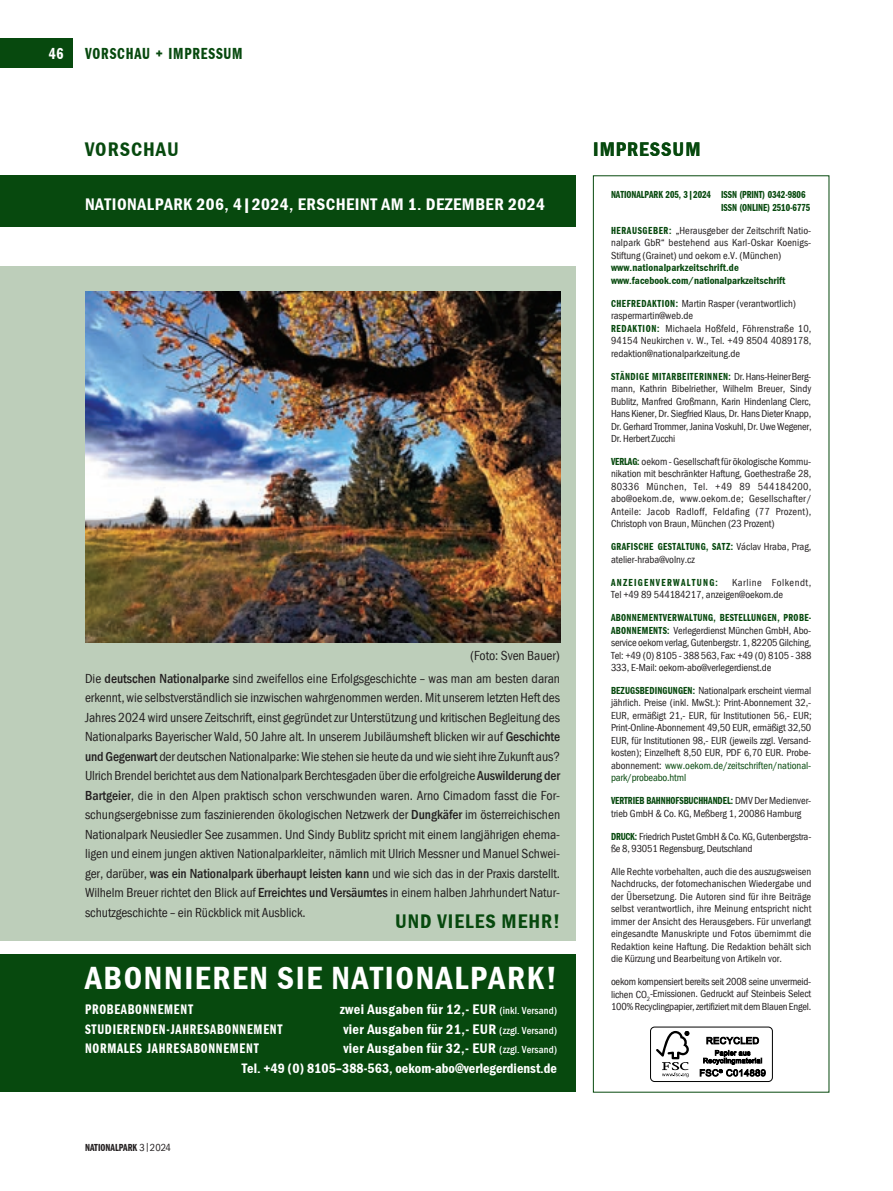
<style>
.page{position:relative;width:893px;height:1191px;background:#fff}
.page>*{position:absolute;margin:0;border:0;box-sizing:border-box;transform-origin:0 0}
.t1{font:600 condensed 33px "Franklin Gothic Itc TEE";letter-spacing:.05em;color:#fff}
.t2{font:600 condensed 20.25px "Franklin Gothic Itc TEE";letter-spacing:.05em;color:#07490e}
.t3{font:600 condensed 17.25px "Franklin Gothic Itc TEE";letter-spacing:.03em;color:#fff}
.t4{font:600 extra-condensed 16.5px "Franklin Gothic Itc TEE";letter-spacing:.05em;color:#07490e}
.t5{font:600 extra-condensed 16.5px "Franklin Gothic Itc TEE";color:#fff}
.t6{font:600 condensed 14.25px "Franklin Gothic Itc TEE";letter-spacing:.025em;color:#fff}
.t7{font:600 extra-condensed 14.25px "Franklin Gothic Itc TEE";letter-spacing:.05em;color:#fff}
.t8{font:600 condensed 14.1px "Franklin Gothic Itc TEE";color:#fff}
.t9{font:condensed 13.5px/19.5px "Franklin Gothic Itc TEE";letter-spacing:-.005em;color:#231f20;text-align:justify}
.t10{font:condensed 10.5px/12.5px "Franklin Gothic Itc TEE";letter-spacing:-.005em;color:#231f20;text-align:justify}
.t11{font:600 condensed 10.5px/12.6px "Franklin Gothic Itc TEE";color:#07490e}
.t12{font:600 extra-condensed 10.5px/12.6px "Franklin Gothic Itc TEE";letter-spacing:-.005em;color:#07490e}
.t13{font:600 extra-condensed 10.5px "Franklin Gothic Itc TEE";letter-spacing:.12em;color:#07490e}
.t14{font:600 extra-condensed 10.5px "Franklin Gothic Itc TEE";color:#231f20}
.s1{font-weight:500}
.s2{font-weight:500;font-size:10.5px}
.s3{font-weight:400;font-stretch:condensed}
.s4{font-weight:600;font-stretch:extra-condensed;color:#07490e}
.s5{color:#07490e}
</style>
<div class="page">
<div style="left:0;top:38px;width:72px;height:29px;background:#07490e"></div>
<div style="left:0;top:176px;width:575px;height:51px;background:#07490e"></div>
<div style="left:0;top:266px;width:575px;height:674px;background:#bdceba"></div>
<div style="left:0;top:954px;width:575px;height:138px;background:#07490e"></div>
<div style="left:650px;top:1026px;width:123px;height:56px;border:1px solid #000;border-radius:4px"></div>
<svg style="left:656px;top:1031px;width:33px;height:46px"></svg>
<svg style="left:706px;top:1036px;width:53px;height:8px"></svg>
<svg style="left:700px;top:1050px;width:66px;height:26px"></svg>
<div style="left:593px;top:176px;width:236px;height:916px;border:1px solid #07490e"></div>
<img style="left:85px;top:291px;width:475px;height:351px">
<h3 class="t5" style="left:49px;top:43px;width:16px">46</h3>
<h3 class="t4" style="left:85px;top:43px;width:159px">VORSCHAU + IMPRESSUM</h3>
<h2 class="t2" style="left:85px;top:137px;width:95px">VORSCHAU</h2>
<h3 class="t3" style="left:85px;top:194px;width:461px">NATIONALPARK 206, 4|2024, ERSCHEINT AM 1. DEZEMBER 2024</h3>
<p class="t9" style="left:470px;top:645px;width:91px">(Foto: Sven Bauer)</p>
<p class="t9" style="left:85px;top:668px;width:477px">Die <span class="s1">deutschen Nationalparke</span> sind zweifellos eine Erfolgsgeschichte – was man am besten daran erkennt, wie selbstverständlich sie inzwischen wahrgenommen werden. Mit unserem letzten Heft des Jahres 2024 wird unsere Zeitschrift, einst gegründet zur Unterstützung und kritischen Begleitung des Nationalparks Bayerischer Wald, 50 Jahre alt. In unserem Jubiläumsheft blicken wir auf <span class="s1">Geschichte und Gegenwart</span> der deutschen Nationalparke: Wie stehen sie heute da und wie sieht ihre Zukunft aus?<br>Ulrich Brendel berichtet aus dem Nationalpark Berchtesgaden über die erfolgreiche <span class="s1">Auswilderung der Bartgeier</span>, die in den Alpen praktisch schon verschwunden waren. Arno Cimadom fasst die For&shy;schungsergebnisse zum faszinierenden ökologischen Netzwerk der <span class="s1">Dungkäfer</span> im österreichischen Nationalpark Neusiedler See zusammen. Und Sindy Bublitz spricht mit einem langjährigen ehema&shy;ligen und einem jungen aktiven Nationalparkleiter, nämlich mit Ulrich Messner und Manuel Schwei&shy;ger, darüber, <span class="s1">was ein Nationalpark überhaupt leisten kann</span> und wie sich das in der Praxis darstellt.<br>Wilhelm Breuer richtet den Blick auf <span class="s1">Erreichtes und Versäumtes</span> in einem halben Jahrhundert Natur&shy;schutzgeschichte – ein Rückblick mit Ausblick.</p>
<h2 class="t2" style="left:395px;top:910px;width:166px">UND VIELES MEHR!</h2>
<h1 class="t1" style="left:85px;top:958px;width:474px">ABONNIEREN SIE NATIONALPARK!</h1>
<h3 class="t7" style="left:85px;top:1001px;width:110px">PROBEABONNEMENT</h3>
<h3 class="t6" style="left:340px;top:1001px;width:219px">zwei Ausgaben für 12,- EUR <span class="s2">(inkl. Versand)</span></h3>
<h3 class="t7" style="left:85px;top:1020px;width:199px">STUDIERENDEN-JAHRESABONNEMENT</h3>
<h3 class="t6" style="left:343px;top:1020px;width:215px">vier Ausgaben für 21,- EUR <span class="s2">(zzgl. Versand)</span></h3>
<h3 class="t7" style="left:85px;top:1040px;width:175px">NORMALES JAHRESABONNEMENT</h3>
<h3 class="t6" style="left:343px;top:1040px;width:215px">vier Ausgaben für 32,- EUR <span class="s2">(zzgl. Versand)</span></h3>
<h3 class="t8" style="left:242px;top:1060px;width:317px">Tel. +49 (0) 8105–388-563, oekom-abo@verlegerdienst.de</h3>
<p class="t14" style="left:85px;top:1141px;width:87px">NATIONALPARK <span class="s3">3|2024</span></p>
<h2 class="t2" style="left:593px;top:137px;width:109px">IMPRESSUM</h2>
<p class="t12" style="left:721px;top:188px;width:91px;text-indent:-110px">NATIONALPARK 205, 3|2024 ISSN (PRINT) 0342-9806<br>ISSN (ONLINE) 2510-6775</p>
<p class="t10" style="left:611px;top:224px;width:202px"><span class="s4">HERAUSGEBER:</span> „Herausgeber der Zeitschrift Natio&shy;nalpark GbR“ bestehend aus Karl-Oskar Koenigs-Stiftung (Grainet) und oekom e.V. (München)</p>
<p class="t11" style="left:611px;top:261px;width:176px">www.nationalparkzeitschrift.de www.facebook.com/nationalparkzeitschrift</p>
<p class="t10" style="left:611px;top:297px;width:202px;text-align:left"><span class="s4">CHEFREDAKTION:</span> Martin Rasper (verantwortlich) raspermartin@web.de<br><span class="s4">REDAKTION:</span> Michaela Hoßfeld, Föhrenstraße 10, 94154 Neukirchen v. W., Tel. +49 8504 4089178, redaktion@nationalparkzeitung.de</p>
<p class="t10" style="left:611px;top:370px;width:202px"><span class="s4">STÄNDIGE MITARBEITERINNEN:</span> Dr. Hans-Heiner Berg&shy;mann, Kathrin Bibelriether, Wilhelm Breuer, Sindy Bublitz, Manfred Großmann, Karin Hindenlang Clerc, Hans Kiener, Dr. Siegfried Klaus, Dr. Hans Dieter Knapp, Dr. Gerhard Trommer, Janina Voskuhl, Dr. Uwe Wegener, Dr. Herbert Zucchi</p>
<p class="t10" style="left:611px;top:455px;width:202px"><span class="s4">VERLAG:</span> oekom - Gesellschaft für ökologische Kommu&shy;nikation mit beschränkter Haftung, Goethestraße 28, 80336 München, Tel. +49 89 544184200, abo@oekom.de, www.oekom.de; Gesellschafter/ Anteile: Jacob Radloff, Feldafing (77 Prozent), Christoph von Braun, München (23 Prozent)</p>
<p class="t10" style="left:611px;top:540px;width:202px"><span class="s4">GRAFISCHE GESTALTUNG, SATZ:</span> Václav Hraba, Prag, atelier-hraba@volny.cz</p>
<p class="t13" style="left:611px;top:576px;width:108px">ANZEIGENVERWALTUNG:</p>
<p class="t10" style="left:611px;top:576px;width:202px;text-indent:121px">Karline Folkendt,<br>Tel +49 89 544184217, anzeigen@oekom.de</p>
<p class="t10" style="left:611px;top:611px;width:202px"><span class="s4">ABONNEMENTVERWALTUNG, BESTELLUNGEN, PROBE - ABONNEMENTS:</span> Verlegerdienst München GmbH, Abo&shy;service oekom verlag, Gutenbergstr. 1, 82205 Gilching, Tel: +49 (0) 8105 - 388 563, Fax: +49 (0) 8105 - 388<br>333, E-Mail: oekom-abo@verlegerdienst.de</p>
<p class="t10" style="left:611px;top:684px;width:202px"><span class="s4">BEZUGSBEDINGUNGEN:</span> Nationalpark erscheint viermal jährlich. Preise (inkl. MwSt.): Print-Abonnement 32,- EUR, ermäßigt 21,- EUR, für Institutionen 56,- EUR; Print-Online-Abonnement 49,50 EUR, ermäßigt 32,50<br>EUR, für Institutionen 98,- EUR (jeweils zzgl. Versand&shy;kosten); Einzelheft 8,50 EUR, PDF 6,70 EUR. Probe&shy;abonnement: <span class="s5">www.oekom.de/zeitschriften/national&shy;park/probeabo.html</span></p>
<p class="t10" style="left:611px;top:794px;width:202px"><span class="s4">VERTRIEB BAHNHOFSBUCHHANDEL:</span> DMV Der Medienver&shy;trieb GmbH &amp; Co. KG, Meßberg 1, 20086 Hamburg</p>
<p class="t10" style="left:611px;top:829px;width:202px"><span class="s4">DRUCK:</span> Friedrich Pustet GmbH &amp; Co. KG, Gutenbergstra&shy;ße 8, 93051 Regensburg, Deutschland</p>
<p class="t10" style="left:611px;top:865px;width:202px">Alle Rechte vorbehalten, auch die des auszugsweisen Nachdrucks, der fotomechanischen Wiedergabe und der Übersetzung. Die Autoren sind für ihre Beiträge selbst verantwortlich, ihre Meinung entspricht nicht immer der Ansicht des Herausgebers. Für unverlangt eingesandte Manuskripte und Fotos übernimmt die Redaktion keine Haftung. Die Redaktion behält sich die Kürzung und Bearbeitung von Artikeln vor.</p>
<p class="t10" style="left:611px;top:975px;width:202px">oekom kompensiert bereits seit 2008 seine unvermeid&shy;lichen CO<sub>2</sub>-Emissionen. Gedruckt auf Steinbeis Select 100% Recyclingpapier, zertifiziert mit dem Blauen Engel.</p>
</div>
